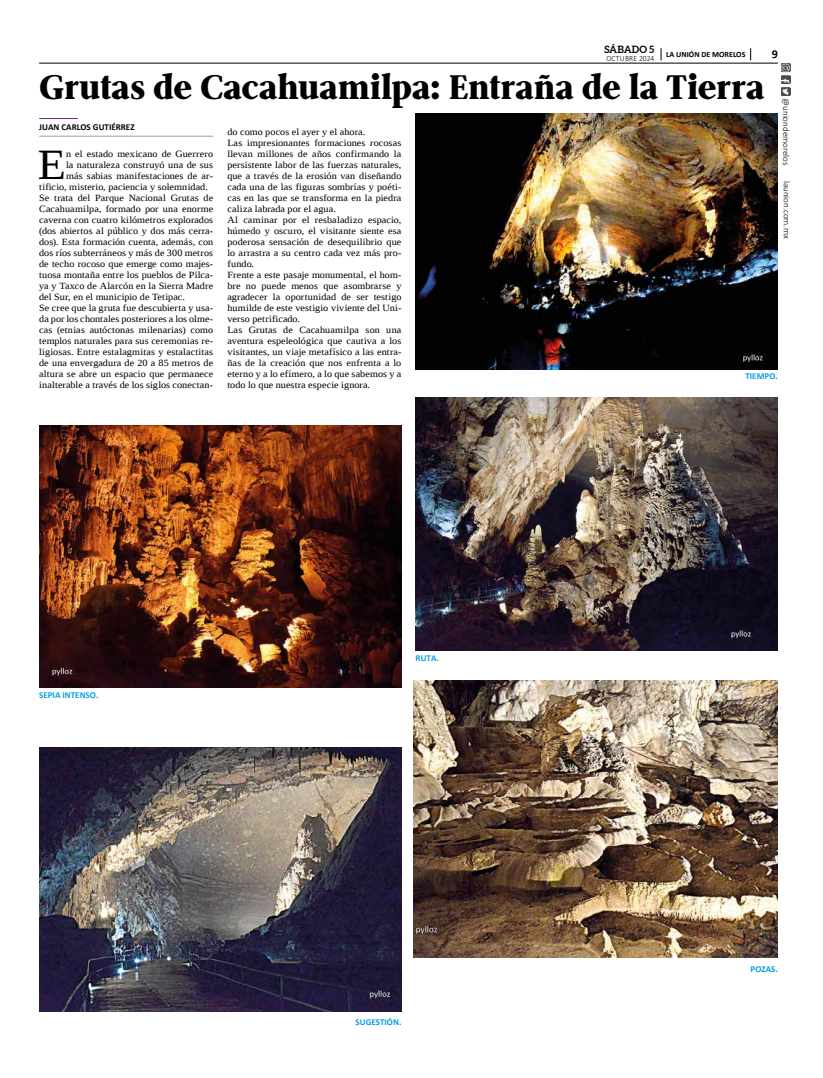
<style>
.page{position:relative;width:823px;height:1078px;background:#fff}
.page>*{position:absolute;margin:0;border:0;box-sizing:border-box;transform-origin:0 0}
.t1{font:43.1px "Liberation Serif";color:#000;scale:1.07 1}
.t2{font:800 36px "Pobla";letter-spacing:-.005em;color:#000}
.t3{font:700 12px "Calibri";color:#000}
.t4{font:700 10px "Aleo";letter-spacing:.005em;color:#000}
.t5{font:9.5px/11px "Liberation Serif";letter-spacing:.01em;color:#000;scale:1.07 1}
.t6{font:700 9px "Calibri";color:#009fe3}
.t7{font:300 9px "Calibri";color:#000}
.t8{font:700 9px "Calibri";color:#000}
.t9{font:700 8px "Calibri";color:#000}
.t10{font:300 8px "Calibri";letter-spacing:.04em;color:#000;scale:.94 1}
</style>
<div class="page">
<img style="left:781px;top:63px;width:9px;height:33px">
<hr style="left:39px;top:63px;width:738px;height:1px;background:#000">
<svg style="left:750px;top:48px;width:1px;height:12px"></svg>
<svg style="left:660px;top:48px;width:1px;height:12px"></svg>
<hr style="left:39px;top:118px;width:39px;height:1px;background:#702283">
<hr style="left:39px;top:136px;width:174px;height:1px;background:#9d9d9c">
<img style="left:415px;top:113px;width:362px;height:256px">
<img style="left:39px;top:425px;width:362px;height:262px">
<img style="left:415px;top:397px;width:362px;height:253px">
<img style="left:39px;top:747px;width:362px;height:264px">
<img style="left:413px;top:680px;width:364px;height:277px">
<p class="t4" style="left:604px;top:44px;width:52px">SÁBADO 5</p>
<p class="t10" style="left:606px;top:53px;width:53px">OCTUBRE 2024</p>
<h2 class="t2" style="left:39px;top:61px;width:726px">Grutas de Cacahuamilpa: Entraña de la Tierra</h2>
<p class="t9" style="left:665px;top:49px;width:81px">LA UNIÓN DE MORELOS</p>
<p class="t3" style="left:771px;top:46px;width:8px">9</p>
<p class="t7" style="left:791px;top:98px;width:69px;rotate:90deg">@uniondemorelos</p>
<p class="t7" style="left:792px;top:181px;width:59px;rotate:90deg">launion.com.mx</p>
<p class="t8" style="left:39px;top:122px;width:97px">JUAN CARLOS GUTIÉRREZ</p>
<p class="t5" style="left:227px;top:126px;width:164px">do como pocos el ayer y el ahora.<br>Las impresionantes formaciones rocosas llevan millones de años confirmando la persistente labor de las fuerzas naturales, que a través de la erosión van diseñando cada una de las figuras sombrías y poéti&shy;cas en las que se transforma en la piedra caliza labrada por el agua.<br>Al caminar por el resbaladizo espacio, húmedo y oscuro, el visitante siente esa poderosa sensación de desequilibrio que lo arrastra a su centro cada vez más pro&shy;fundo.<br>Frente a este pasaje monumental, el hom&shy;bre no puede menos que asombrarse y agradecer la oportunidad de ser testigo humilde de este vestigio viviente del Uni&shy;verso petrificado.<br>Las Grutas de Cacahuamilpa son una aventura espeleológica que cautiva a los visitantes, un viaje metafísico a las entra&shy;ñas de la creación que nos enfrenta a lo eterno y a lo efímero, a lo que sabemos y a todo lo que nuestra especie ignora.</p>
<h1 class="t1" style="left:38px;top:137px;width:28px">E</h1>
<p class="t5" style="left:66px;top:148px;width:139px">n el estado mexicano de Guerrero</p>
<p class="t5" style="left:66px;top:159px;width:139px">la naturaleza construyó una de sus</p>
<p class="t5" style="left:66px;top:170px;width:139px">más sabias manifestaciones de ar-</p>
<p class="t5" style="left:39px;top:181px;width:159px">tificio, misterio, paciencia y solemnidad.</p>
<p class="t5" style="left:39px;top:192px;width:164px">Se trata del Parque Nacional Grutas de</p>
<p class="t5" style="left:39px;top:203px;width:164px">Cacahuamilpa, formado por una enorme</p>
<p class="t5" style="left:39px;top:214px;width:164px">caverna con cuatro kilómetros explorados</p>
<p class="t5" style="left:39px;top:225px;width:164px">(dos abiertos al público y dos más cerra-</p>
<p class="t5" style="left:39px;top:236px;width:164px">dos). Esta formación cuenta, además, con</p>
<p class="t5" style="left:39px;top:247px;width:164px">dos ríos subterráneos y más de 300 metros</p>
<p class="t5" style="left:39px;top:258px;width:164px">de techo rocoso que emerge como majes-</p>
<p class="t5" style="left:39px;top:269px;width:164px">tuosa montaña entre los pueblos de Pilca-</p>
<p class="t5" style="left:39px;top:280px;width:164px">ya y Taxco de Alarcón en la Sierra Madre</p>
<p class="t5" style="left:39px;top:291px;width:138px">del Sur, en el municipio de Tetipac.</p>
<p class="t5" style="left:39px;top:302px;width:164px">Se cree que la gruta fue descubierta y usa-</p>
<p class="t5" style="left:39px;top:313px;width:164px">da por los chontales posteriores a los olme-</p>
<p class="t5" style="left:39px;top:324px;width:164px">cas (etnias autóctonas milenarias) como</p>
<p class="t5" style="left:39px;top:335px;width:164px">templos naturales para sus ceremonias re-</p>
<p class="t5" style="left:39px;top:346px;width:164px">ligiosas. Entre estalagmitas y estalactitas</p>
<p class="t5" style="left:39px;top:357px;width:164px">de una envergadura de 20 a 85 metros de</p>
<p class="t5" style="left:39px;top:368px;width:164px">altura se abre un espacio que permanece</p>
<p class="t5" style="left:39px;top:379px;width:164px">inalterable a través de los siglos conectan-</p>
<p class="t6" style="left:745px;top:370px;width:34px">TIEMPO.</p>
<p class="t6" style="left:39px;top:689px;width:61px">SEPIA INTENSO.</p>
<p class="t6" style="left:415px;top:652px;width:25px">RUTA.</p>
<p class="t6" style="left:355px;top:1016px;width:47px">SUGESTIÓN.</p>
<p class="t6" style="left:750px;top:963px;width:29px">POZAS.</p>
</div>
